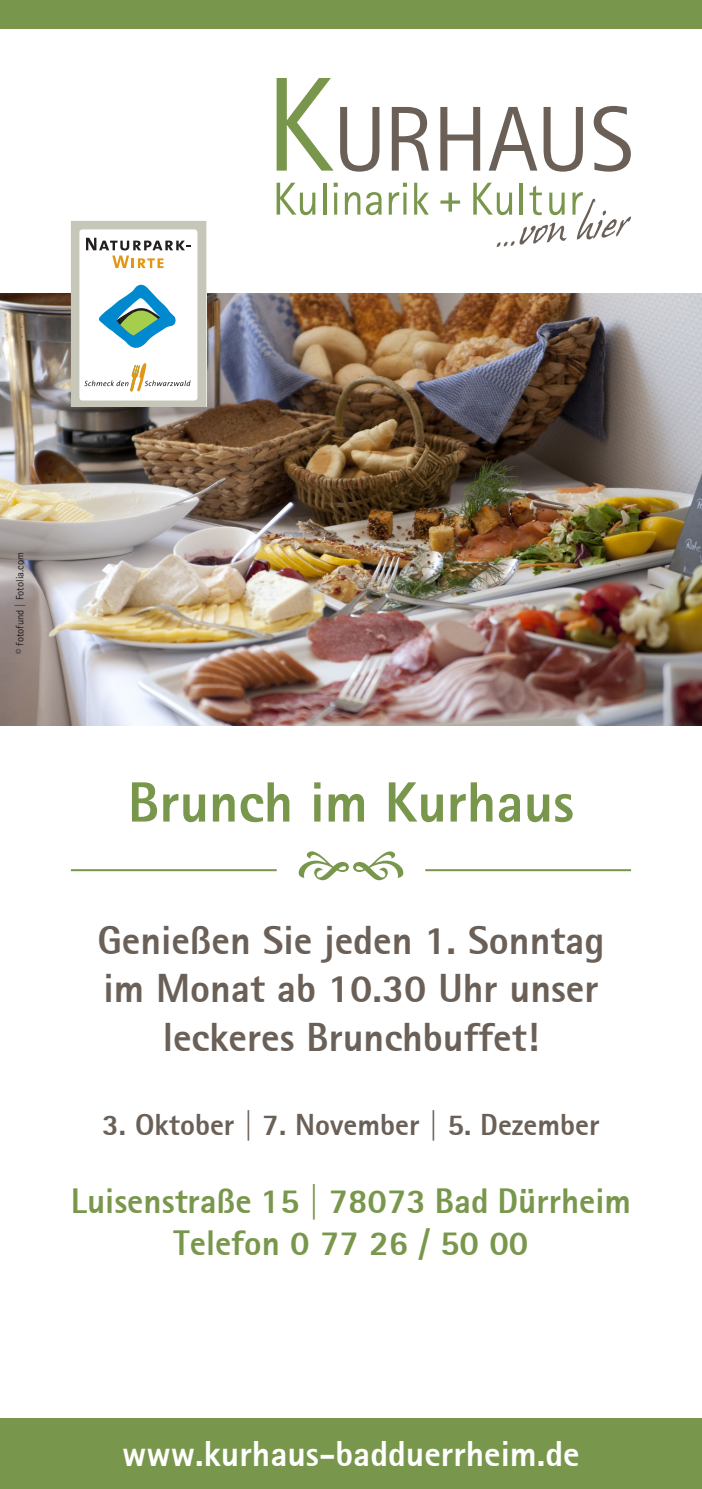
<style>
.page{position:relative;width:702px;height:1489px;background:#fff}
.page>*{position:absolute;margin:0;border:0;box-sizing:border-box;transform-origin:0 0}
.t1{font:800 56.75px "Agfa Rotis Sans Serif";color:#79974c}
.t2{font:800 40px/48px "Agfa Rotis Sans Serif";color:#6a6058;text-align:center}
.t3{font:800 35.5px "Agfa Rotis Sans Serif";color:#fff}
.t4{font:800 35px/42px "Agfa Rotis Sans Serif";color:#79974c;text-align:center}
.t5{font:800 30px "Agfa Rotis Sans Serif";color:#6a6058}
.t6{font:10.75px "Agfa Rotis Sans Serif";color:#231f20}
</style>
<div class="page">
<img style="left:0;top:293px;width:702px;height:432px">
<div style="left:0;top:0;width:702px;height:28px;background:#79974c"></div>
<div style="left:0;top:1417px;width:702px;height:71px;background:#79974c"></div>
<svg style="left:276px;top:183px;width:39px;height:32px"></svg>
<hr style="left:323px;top:183px;width:3px;height:32px;background:#79974c">
<hr style="left:334px;top:192px;width:3px;height:23px;background:#79974c">
<svg style="left:333px;top:183px;width:5px;height:4px"></svg>
<svg style="left:345px;top:192px;width:15px;height:23px"></svg>
<svg style="left:366px;top:192px;width:15px;height:23px"></svg>
<svg style="left:389px;top:183px;width:18px;height:32px"></svg>
<svg style="left:414px;top:183px;width:15px;height:32px"></svg>
<svg style="left:473px;top:183px;width:39px;height:32px"></svg>
<hr style="left:519px;top:183px;width:3px;height:32px;background:#79974c">
<svg style="left:529px;top:185px;width:13px;height:30px"></svg>
<svg style="left:549px;top:192px;width:15px;height:23px"></svg>
<svg style="left:496px;top:223px;width:70px;height:24px"></svg>
<svg style="left:572px;top:192px;width:59px;height:48px"></svg>
<svg style="left:276px;top:78px;width:57px;height:93px"></svg>
<svg style="left:392px;top:107px;width:37px;height:64px"></svg>
<svg style="left:440px;top:107px;width:40px;height:64px"></svg>
<svg style="left:488px;top:107px;width:49px;height:64px"></svg>
<svg style="left:543px;top:107px;width:40px;height:65px"></svg>
<svg style="left:593px;top:106px;width:37px;height:66px"></svg>
<svg style="left:440px;top:192px;width:20px;height:20px"></svg>
<svg style="left:340px;top:107px;width:39px;height:65px"></svg>
<svg style="left:71px;top:221px;width:135px;height:185px"></svg>
<hr style="left:71px;top:869px;width:206px;height:2px;background:#79974c">
<hr style="left:425px;top:869px;width:206px;height:2px;background:#79974c">
<p class="t6" style="left:13px;top:653px;width:103px;rotate:-90deg">© fotofund | Fotolia.com</p>
<h1 class="t1" style="left:128px;top:766px;width:447px">Brunch im Kurhaus</h1>
<p class="t2" style="left:97px;top:916px;width:508px">Genießen Sie jeden 1. Sonntag im Monat ab 10.30 Uhr unser leckeres Brunchbuffet!</p>
<p class="t5" style="left:102px;top:1105px;width:499px">3. Oktober | 7. November | 5. Dezember</p>
<p class="t4" style="left:71px;top:1179px;width:561px">Luisenstraße 15 | 78073 Bad Dürrheim<br>Telefon 0 77 26 / 50 00</p>
<p class="t3" style="left:122px;top:1431px;width:459px">www.kurhaus-badduerrheim.de</p>
</div>
